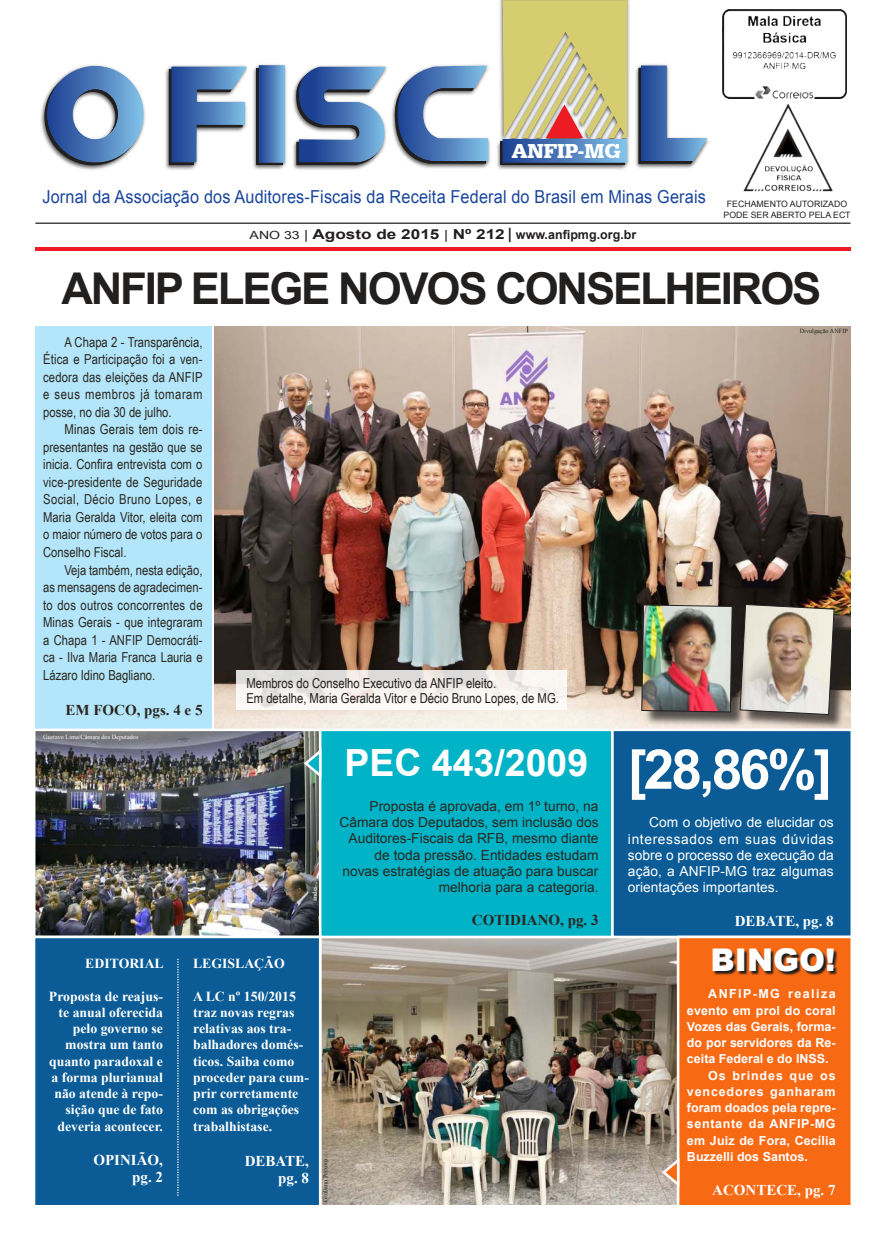
<style>
.page{position:relative;width:886px;height:1241px;background:#fff}
.page>*{position:absolute;margin:0;border:0;box-sizing:border-box;transform-origin:0 0}
.t1{font:700 55px "Arial";color:#fff}
.t2{font:700 43.75px "Arial";letter-spacing:-.05em;color:#221f1f}
.t3{font:700 37.5px "Arial";color:#fff}
.t4{font:900 31.25px "Arial";color:#fff}
.t5{font:900 21.25px "Serifa BT";color:#fff}
.t6{font:17.88px "Arial";letter-spacing:.01em;color:#19459b;scale:.91 1}
.t7{font:700 15px/17.5px "Times New Roman";color:#fff;text-align:right}
.t8{font:700 15px "Times New Roman";color:#2b2720}
.t9{font:13.75px/17.5px "Arial Narrow";color:#2b2720;text-align:justify}
.t10{font:700 13.75px/16.2px "Times New Roman";color:#fff;text-align:right}
.t11{font:13.75px/16.2px "Arial";color:#2b2720;text-align:right}
.t12{font:13.75px/16.2px "Arial";color:#fff;text-align:justify}
.t13{font:13.75px/15px "Arial Narrow";color:#221f1f}
.t14{font:700 12.5px "Arial";letter-spacing:.01em;color:#fff}
.t15{font:700 12.5px "Arial";color:#221f1f}
.t16{font:700 12.5px "Arial";letter-spacing:.065em;color:#fff}
.t17{font:700 12.5px "Arial";letter-spacing:.05em;color:#fff}
.t18{font:700 12.5px "Arial";letter-spacing:.115em;color:#fff}
.t19{font:700 12.5px "Arial";letter-spacing:.075em;color:#fff}
.t20{font:8.75px/11.2px "Arial";color:#221f1f;text-align:center}
.t21{font:6.25px "Times New Roman";color:#221f1f}
.t22{font:6.25px "Times New Roman";color:#fff}
.s1{font-weight:400;font-size:11.25px}
.s2{font-weight:400}
.s3{font-size:13.75px}
.s4{font-weight:900;font-size:15.62px}
.s5{color:#fff}
</style>
<div class="page">
<img style="left:214px;top:326px;width:636px;height:402px">
<div style="left:35px;top:326px;width:177px;height:402px;background:#b3e6fa"></div>
<img style="left:723px;top:10px;width:124px;height:88px">
<hr style="left:35px;top:222px;width:815px;height:2px;background:#221f1f">
<div style="left:39px;top:0;width:671px;height:170px;background:#221f1f;opacity:.75"></div>
<svg style="left:44px;top:68px;width:97px;height:97px"></svg>
<img style="left:47px;top:66px;width:97px;height:97px">
<svg style="left:169px;top:69px;width:76px;height:96px"></svg>
<img style="left:171px;top:66px;width:76px;height:96px">
<svg style="left:256px;top:68px;width:27px;height:97px"></svg>
<img style="left:259px;top:65px;width:26px;height:97px">
<svg style="left:294px;top:69px;width:90px;height:96px"></svg>
<img style="left:298px;top:66px;width:88px;height:96px">
<svg style="left:391px;top:68px;width:95px;height:96px"></svg>
<img style="left:397px;top:65px;width:91px;height:96px">
<svg style="left:638px;top:68px;width:67px;height:96px"></svg>
<img style="left:641px;top:65px;width:66px;height:96px">
<svg style="left:500px;top:142px;width:125px;height:23px"></svg>
<img style="left:503px;top:6px;width:124px;height:156px">
<img style="left:502px;top:0;width:125px;height:6px">
<svg style="left:546px;top:104px;width:37px;height:34px"></svg>
<hr style="left:35px;top:247px;width:815px;height:4px;background:#ed1c24">
<img style="left:744px;top:103px;width:88px;height:89px">
<div style="left:742px;top:606px;width:107px;height:124px;background:#221f1f;opacity:.75"></div>
<img style="left:739px;top:603px;width:96px;height:112px">
<div style="left:643px;top:606px;width:105px;height:121px;background:#221f1f;opacity:.75"></div>
<img style="left:641px;top:604px;width:92px;height:108px">
<img style="left:322px;top:938px;width:354px;height:266px">
<img style="left:36px;top:731px;width:282px;height:204px">
<div style="left:33px;top:728px;width:288px;height:210px;border:2px solid #fff"></div>
<div style="left:611px;top:728px;width:242px;height:210px;background:#0b5c96;border:2px solid #fff"></div>
<div style="left:319px;top:728px;width:294px;height:210px;background:#00b3c7;border:2px solid #fff"></div>
<div style="left:677px;top:935px;width:176px;height:272px;background:#f86914;border:2px solid #fff"></div>
<svg style="left:236px;top:670px;width:331px;height:39px"></svg>
<div style="left:33px;top:935px;width:288px;height:272px;background:#0b5c96;border:2px solid #fff"></div>
<svg style="left:177px;top:958px;width:2px;height:237px"></svg>
<svg style="left:660px;top:1154px;width:20px;height:35px"></svg>
<svg style="left:302px;top:745px;width:20px;height:35px"></svg>
<svg style="left:714px;top:950px;width:123px;height:25px"></svg>
<h3 class="t5" style="left:512px;top:143px;width:111px">ANFIP-MG</h3>
<h3 class="t6" style="left:42px;top:189px;width:730px">Jornal da Associação dos Auditores-Fiscais da Receita Federal do Brasil em Minas Gerais</h3>
<p class="t15" style="left:250px;top:226px;width:388px"><span class="s1">ANO 33</span> <span class="s2">|</span> <span class="s3">Agosto de 2015</span> <span class="s2">|</span> <span class="s3">Nº 212</span> <span class="s4">|</span> www.anfipmg.org.br</p>
<p class="t20" style="left:723px;top:199px;width:129px">FECHAMENTO AUTORIZADO<br>PODE SER ABERTO PELA ECT</p>
<h2 class="t2" style="left:61px;top:272px;width:761px">ANFIP ELEGE NOVOS CONSELHEIROS</h2>
<p class="t21" style="left:800px;top:328px;width:50px">Divulgação ANFIP</p>
<p class="t9" style="left:43px;top:334px;width:161px;text-indent:21px">A Chapa 2 - Transparência, Ética e Participação foi a ven&shy;cedora das eleições da ANFIP e seus membros já tomaram posse, no dia 30 de julho.</p>
<p class="t9" style="left:43px;top:422px;width:161px;text-indent:21px">Minas Gerais tem dois re&shy;presentantes na gestão que se inicia. Confira entrevista com o vice-presidente de Seguridade Social, Décio Bruno Lopes, e Maria Geralda Vitor, eleita com o maior número de votos para o Conselho Fiscal.</p>
<p class="t9" style="left:43px;top:562px;width:161px;text-indent:21px">Veja também, nesta edição, as mensagens de agradecimen&shy;to dos outros concorrentes de Minas Gerais - que integraram a Chapa 1 - ANFIP Democráti&shy;ca - Ilva Maria Franca Lauria e Lázaro Idino Bagliano.</p>
<p class="t8" style="left:65px;top:704px;width:139px">EM FOCO, pgs. 4 e 5</p>
<h1 class="t1" style="left:628px;top:748px;width:205px">[28,86%]</h1>
<p class="t12" style="left:628px;top:815px;width:207px;text-indent:21px">Com o objetivo de elucidar os interessados em suas dúvidas sobre o processo de execução da ação, a ANFIP-MG traz algumas orientações importantes.</p>
<p class="t7" style="left:735px;top:913px;width:100px">DEBATE, pg. 8</p>
<p class="t13" style="left:246px;top:676px;width:314px">Membros do Conselho Executivo da ANFIP eleito.<br>Em detalhe, Maria Geralda Vitor e Décio Bruno Lopes, de MG.</p>
<p class="t22" style="left:43px;top:734px;width:97px">Gustavo Lima/Câmara dos Deputados</p>
<h3 class="t3" style="left:344px;top:748px;width:245px">PEC 443/2009</h3>
<p class="t11" style="left:339px;top:798px;width:261px">Proposta é aprovada, em 1º turno, na Câmara dos Deputados, sem inclusão dos Auditores-Fiscais da RFB, mesmo diante de toda pressão. Entidades estudam novas estratégias de atuação para buscar melhoria para a categoria.</p>
<p class="t8" style="left:472px;top:914px;width:128px">COTIDIANO, pg. 3</p>
<p class="t21" style="left:312px;top:933px;width:49px;rotate:-90deg">Robéria Fern<span class="s5">andes</span></p>
<p class="t10" style="left:85px;top:956px;width:80px">EDITORIAL</p>
<p class="t10" style="left:49px;top:989px;width:116px">Proposta de reajus&shy;te anual oferecida pelo governo se mostra um tanto quanto paradoxal e a forma plurianual não atende à repo&shy;sição que de fato deveria acontecer.</p>
<p class="t7" style="left:93px;top:1151px;width:71px">OPINIÃO, pg. 2</p>
<p class="t10" style="left:193px;top:956px;width:93px">LEGISLAÇÃO</p>
<p class="t10" style="left:193px;top:989px;width:117px;text-align:left">A LC nº 150/2015 traz novas regras relativas aos tra&shy;balhadores domés&shy;ticos. Saiba como proceder para cum&shy;prir corretamente com as obrigações trabalhistase.</p>
<p class="t7" style="left:245px;top:1153px;width:66px">DEBATE, pg. 8</p>
<p class="t21" style="left:323px;top:1201px;width:44px;rotate:-90deg">Giuliano Peixoto</p>
<h3 class="t4" style="left:711px;top:948px;width:126px">BINGO!</h3>
<p class="t18" style="left:708px;top:984px;width:129px">ANFIP-MG realiza</p>
<p class="t14" style="left:687px;top:1001px;width:150px">evento em prol do coral</p>
<p class="t14" style="left:687px;top:1017px;width:150px">Vozes das Gerais, forma-</p>
<p class="t14" style="left:687px;top:1033px;width:150px">do por servidores da Re-</p>
<p class="t14" style="left:687px;top:1049px;width:143px">ceita Federal e do INSS.</p>
<p class="t19" style="left:708px;top:1066px;width:129px">Os brindes que os</p>
<p class="t16" style="left:687px;top:1082px;width:150px">vencedores ganharam</p>
<p class="t14" style="left:687px;top:1098px;width:150px">foram doados pela repre-</p>
<p class="t17" style="left:687px;top:1119px;width:150px">sentante da ANFIP-MG</p>
<p class="t14" style="left:687px;top:1131px;width:150px">em Juiz de Fora, Cecília</p>
<p class="t14" style="left:687px;top:1147px;width:122px">Buzzelli dos Santos.</p>
<p class="t7" style="left:712px;top:1182px;width:125px">ACONTECE, pg. 7</p>
</div>
